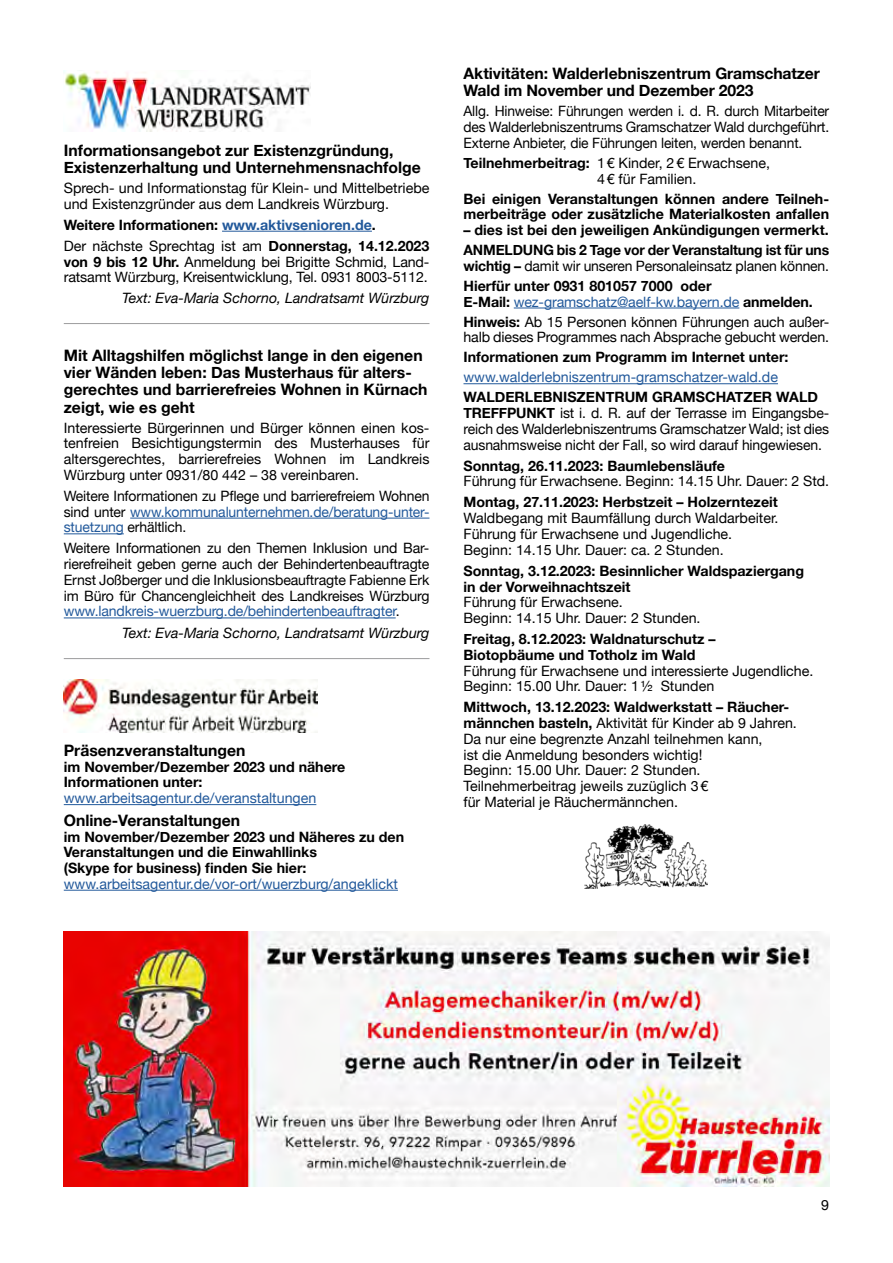
<style>
.page{position:relative;width:893px;height:1263px;background:#fff}
.page>*{position:absolute;margin:0;border:0;box-sizing:border-box;transform-origin:0 0}
.t1{font:700 15.75px/17.2px "Helvetica Neue";color:#000}
.t2{font:14.25px/15.8px "Helvetica Neue";color:#000}
.t3{font:700 14.25px/15.8px "Helvetica Neue";color:#000}
.t4{font:14.25px "Helvetica Neue";color:#22599b}
.t5{font:italic 14.25px "Helvetica Neue";color:#000}
.s1{color:#22599b}
.s2{font-weight:400}
.s3{font-weight:700}
</style>
<div class="page">
<hr style="left:64px;top:804px;width:252px;height:1px;background:#22599b">
<hr style="left:64px;top:890px;width:334px;height:1px;background:#22599b">
<img style="left:64px;top:680px;width:253px;height:52px">
<hr style="left:514px;top:308px;width:225px;height:1px;background:#22599b">
<hr style="left:463px;top:383px;width:315px;height:1px;background:#22599b">
<hr style="left:222px;top:231px;width:150px;height:1px;background:#22599b">
<img style="left:64px;top:70px;width:246px;height:61px">
<hr style="left:130px;top:518px;width:299px;height:1px;background:#22599b">
<hr style="left:64px;top:533px;width:60px;height:1px;background:#22599b">
<hr style="left:64px;top:617px;width:332px;height:1px;background:#22599b">
<img style="left:585px;top:824px;width:123px;height:65px">
<hr style="left:64px;top:658px;width:365px;height:1px;background:#9c9c9d">
<hr style="left:64px;top:323px;width:365px;height:1px;background:#9c9c9d">
<img style="left:64px;top:931px;width:765px;height:255px">
<p class="t1" style="left:64px;top:142px;width:358px">Informationsangebot zur Existenzgründung,<br>Existenzerhaltung und Unternehmensnachfolge</p>
<p class="t2" style="left:64px;top:181px;width:367px">Sprech- und Informationstag für Klein- und Mittelbetriebe und Existenzgründer aus dem Landkreis Würzburg.</p>
<p class="t3" style="left:64px;top:215px;width:367px;line-height:21px">Weitere Informationen: <span class="s1">www.aktivsenioren.de</span>.<br><span class="s2">Der nächste Sprechtag ist am</span> Donnerstag, 14.12.2023</p>
<p class="t2" style="left:64px;top:254px;width:367px"><span class="s3">von 9 bis 12 Uhr.</span> Anmeldung bei Brigitte Schmid, Land&shy;ratsamt Würzburg, Kreisentwicklung, Tel. 0931 8003-5112.</p>
<p class="t5" style="left:122px;top:288px;width:309px">Text: Eva-Maria Schorno, Landratsamt Würzburg</p>
<p class="t1" style="left:64px;top:347px;width:365px">Mit Alltagshilfen möglichst lange in den eigenen vier Wänden leben: Das Musterhaus für alters&shy;gerechtes und barrierefreies Wohnen in Kürnach zeigt, wie es geht</p>
<p class="t2" style="left:64px;top:420px;width:367px;text-align:justify">Interessierte Bürgerinnen und Bürger können einen kos&shy;tenfreien Besichtigungstermin des Musterhauses für altersgerechtes, barrierefreies Wohnen im Landkreis Würzburg unter 0931/80 442 – 38 vereinbaren.</p>
<p class="t2" style="left:64px;top:489px;width:367px;text-align:justify">Weitere Informationen zu Pflege und barrierefreiem Wohnen sind unter <span class="s1">www.kommunalunternehmen.de/beratung-unter&shy;stuetzung</span> erhältlich.</p>
<p class="t2" style="left:64px;top:541px;width:367px;text-align:justify">Weitere Informationen zu den Themen Inklusion und Bar&shy;rierefreiheit geben gerne auch der Behindertenbeauftragte Ernst Joßberger und die Inklusionsbeauftragte Fabienne Erk im Büro für Chancengleichheit des Landkreises Würzburg <span class="s1">www.landkreis-wuerzburg.de/behindertenbeauftragter</span>.</p>
<p class="t5" style="left:122px;top:622px;width:309px">Text: Eva-Maria Schorno, Landratsamt Würzburg</p>
<p class="t1" style="left:64px;top:742px;width:183px">Präsenzveranstaltungen</p>
<p class="t3" style="left:64px;top:759px;width:283px">im November/Dezember 2023 und nähere<br>Informationen unter:</p>
<p class="t4" style="left:64px;top:788px;width:254px">www.arbeitsagentur.de/veranstaltungen</p>
<p class="t1" style="left:64px;top:812px;width:178px">Online-Veranstaltungen</p>
<p class="t3" style="left:64px;top:829px;width:342px">im November/Dezember 2023 und Näheres zu den<br>Veranstaltungen und die Einwahllinks<br>(Skype for business) finden Sie hier:</p>
<p class="t4" style="left:64px;top:873px;width:336px">www.arbeitsagentur.de/vor-ort/wuerzburg/angeklickt</p>
<p class="t1" style="left:463px;top:65px;width:358px">Aktivitäten: Walderlebniszentrum Gramschatzer<br>Wald im November und Dezember 2023</p>
<p class="t2" style="left:463px;top:104px;width:367px;text-align:justify">Allg. Hinweise: Führungen werden i. d. R. durch Mitarbeiter des Walderlebniszentrums Gramschatzer Wald durchgeführt.<br>Externe Anbieter, die Führungen leiten, werden benannt.</p>
<p class="t2" style="left:597px;top:156px;width:175px;text-indent:-133px"><span class="s3">Teilnehmerbeitrag:</span> 1€ Kinder, 2€ Erwachsene,<br>4€ für Familien.</p>
<p class="t3" style="left:463px;top:191px;width:367px">Bei einigen Veranstaltungen können andere Teilneh&shy;merbeiträge oder zusätzliche Materialkosten anfallen</p>
<p class="t3" style="left:463px;top:220px;width:367px;line-height:20px">– dies ist bei den jeweiligen Ankündigungen vermerkt.<br>ANMELDUNG bis 2 Tage vor der Veranstaltung ist für uns</p>
<p class="t2" style="left:463px;top:257px;width:367px;line-height:20px"><span class="s3">wichtig –</span> damit wir unseren Personaleinsatz planen können.<br><span class="s3">Hierfür unter 0931 801057 7000 oder</span></p>
<p class="t2" style="left:463px;top:292px;width:367px;line-height:20px"><span class="s3">E-Mail:</span> <span class="s1">wez-gramschatz@aelf-kw.bayern.de</span> <span class="s3">anmelden.<br>Hinweis:</span> Ab 15 Personen können Führungen auch außer-</p>
<p class="t2" style="left:463px;top:330px;width:367px">halb dieses Programmes nach Absprache gebucht werden.</p>
<p class="t3" style="left:463px;top:350px;width:327px">Informationen zum Programm im Internet unter:</p>
<p class="t4" style="left:463px;top:367px;width:316px">www.walderlebniszentrum-gramschatzer-wald.de</p>
<p class="t2" style="left:463px;top:390px;width:367px"><span class="s3">WALDERLEBNISZENTRUM GRAMSCHATZER WALD TREFFPUNKT</span> ist i. d. R. auf der Terrasse im Eingangsbe&shy;reich des Walderlebniszentrums Gramschatzer Wald; ist dies ausnahmsweise nicht der Fall, so wird darauf hingewiesen.</p>
<p class="t3" style="left:463px;top:458px;width:263px">Sonntag, 26.11.2023: Baumlebensläufe</p>
<p class="t2" style="left:463px;top:474px;width:367px">Führung für Erwachsene. Beginn: 14.15 Uhr. Dauer: 2 Std.</p>
<p class="t3" style="left:463px;top:495px;width:316px">Montag, 27.11.2023: Herbstzeit – Holzerntezeit</p>
<p class="t2" style="left:463px;top:511px;width:316px">Waldbegang mit Baumfällung durch Waldarbeiter.<br>Führung für Erwachsene und Jugendliche.<br>Beginn: 14.15 Uhr. Dauer: ca. 2 Stunden.</p>
<p class="t3" style="left:463px;top:563px;width:342px">Sonntag, 3.12.2023: Besinnlicher Waldspaziergang in der Vorweihnachtszeit</p>
<p class="t2" style="left:463px;top:595px;width:239px">Führung für Erwachsene.<br>Beginn: 14.15 Uhr. Dauer: 2 Stunden.</p>
<p class="t3" style="left:463px;top:631px;width:254px">Freitag, 8.12.2023: Waldnaturschutz –<br>Biotopbäume und Totholz im Wald</p>
<p class="t2" style="left:463px;top:663px;width:351px">Führung für Erwachsene und interessierte Jugendliche.<br>Beginn: 15.00 Uhr. Dauer: 1½ Stunden</p>
<p class="t2" style="left:463px;top:700px;width:335px"><span class="s3">Mittwoch, 13.12.2023: Waldwerkstatt – Räucher&shy;männchen basteln,</span> Aktivität für Kinder ab 9 Jahren.<br>Da nur eine begrenzte Anzahl teilnehmen kann,<br>ist die Anmeldung besonders wichtig!<br>Beginn: 15.00 Uhr. Dauer: 2 Stunden.<br>Teilnehmerbeitrag jeweils zuzüglich 3€<br>für Material je Räuchermännchen.</p>
<p class="t2" style="left:821px;top:1197px;width:9px">9</p>
</div>
